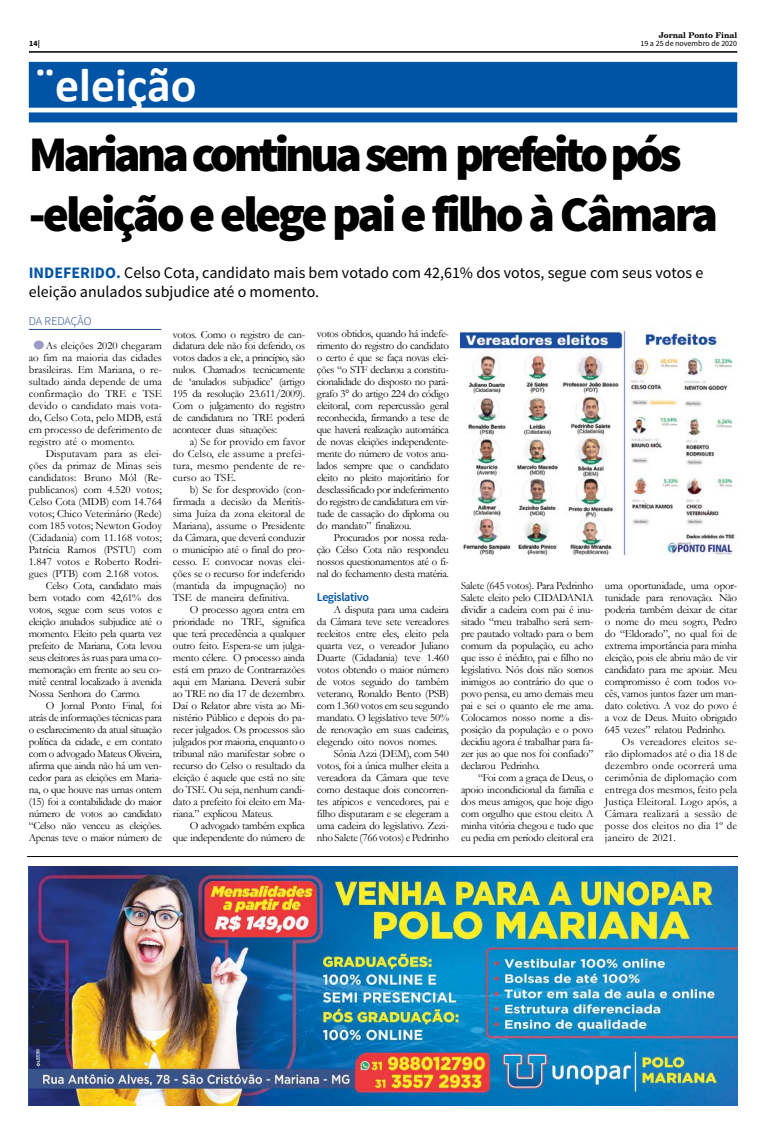
<style>
.page{position:relative;width:766px;height:1134px;background:#fff}
.page>*{position:absolute;margin:0;border:0;box-sizing:border-box;transform-origin:0 0}
.t1{font:900 49.9px/59.9px "Source Sans Pro";letter-spacing:-.08em;color:#000}
.t2{font:700 47.9px "Calibri";color:#fff}
.t3{font:16px/19.2px "Source Sans Pro";color:#000}
.t4{font:600 12px "Source Sans Pro";letter-spacing:-.03em;color:#0054a6}
.t5{font:300 12px "Source Sans Pro";letter-spacing:-.01em;color:#25408f}
.t6{font:11px/12px "Garamond";letter-spacing:-.03em;color:#000;text-align:justify}
.t7{font:11px "Garamond";color:#000}
.t8{font:8px "Source Sans Pro";color:#000}
.t9{font:700 8px "Century Schlbk Cyrillic BT";color:#000}
.t10{font:700 8px "Source Sans Pro";color:#000}
.s1{font-weight:700;color:#0054a6}
</style>
<div class="page">
<hr style="left:29px;top:52px;width:708px;height:1px;background:#000">
<img style="left:29px;top:867px;width:708px;height:239px">
<hr style="left:27px;top:856px;width:710px;height:1px;background:#000">
<div style="left:29px;top:62px;width:707px;height:45px;background:#0054a6"></div>
<div style="left:29px;top:62px;width:708px;height:46px;border:1px solid #0054a6"></div>
<div style="left:29px;top:112px;width:708px;height:10px;background:#0054a6"></div>
<hr style="left:29px;top:329px;width:132px;height:1px;background:#25408f">
<div style="left:34px;top:341px;width:10px;height:8px;background:#9b9bc5;border-radius:50%"></div>
<img style="left:460px;top:325px;width:276px;height:231px">
<p class="t10" style="left:29px;top:38px;width:12px">14|</p>
<p class="t9" style="left:658px;top:30px;width:80px">Jornal Ponto Final</p>
<p class="t8" style="left:640px;top:38px;width:98px">19 a 25 de novembro de 2020</p>
<h2 class="t2" style="left:35px;top:55px;width:163px">¨eleição</h2>
<h1 class="t1" style="left:29px;top:127px;width:690px">Mariana continua sem prefeito pós -eleição e elege pai e filho à Câmara</h1>
<h3 class="t3" style="left:29px;top:263px;width:675px"><span class="s1">INDEFERIDO.</span> Celso Cota, candidato mais bem votado com 42,61% dos votos, segue com seus votos e eleição anulados subjudice até o momento.</h3>
<p class="t5" style="left:29px;top:314px;width:64px">DA REDAÇÃO</p>
<p class="t6" style="left:29px;top:340px;width:135px;text-indent:17px">As eleições 2020 chegaram ao fim na maioria das cidades brasileiras. Em Mariana, o re&shy;sultado ainda depende de uma confirmação do TRE e TSE devido o candidato mais vota&shy;do, Celso Cota, pelo MDB, está em processo de deferimento de registro até o momento.</p>
<p class="t7" style="left:46px;top:446px;width:118px">Disputavam para as elei-</p>
<p class="t7" style="left:29px;top:458px;width:135px">ções da primaz de Minas seis</p>
<p class="t7" style="left:29px;top:470px;width:135px">candidatos: Bruno Mól (Re-</p>
<p class="t7" style="left:29px;top:482px;width:135px">publicanos) com 4.520 votos;</p>
<p class="t7" style="left:29px;top:494px;width:135px">Celso Cota (MDB) com 14.764</p>
<p class="t7" style="left:29px;top:506px;width:135px">votos; Chico Veterinário (Rede)</p>
<p class="t7" style="left:29px;top:518px;width:135px">com 185 votos; Newton Godoy</p>
<p class="t7" style="left:29px;top:530px;width:135px">(Cidadania) com 11.168 votos;</p>
<p class="t7" style="left:29px;top:542px;width:135px">Patrícia Ramos (PSTU) com</p>
<p class="t7" style="left:29px;top:554px;width:135px">1.847 votos e Roberto Rodri-</p>
<p class="t7" style="left:29px;top:566px;width:132px">gues (PTB) com 2.168 votos.</p>
<p class="t6" style="left:46px;top:579px;width:118px">Celso Cota, candidato mais</p>
<p class="t6" style="left:29px;top:591px;width:135px">bem votado com 42,61% dos</p>
<p class="t6" style="left:29px;top:603px;width:135px">votos, segue com seus votos e</p>
<p class="t6" style="left:29px;top:615px;width:135px">eleição anulados subjudice até o</p>
<p class="t6" style="left:29px;top:627px;width:135px">momento. Eleito pela quarta vez</p>
<p class="t6" style="left:29px;top:639px;width:135px">prefeito de Mariana, Cota levou</p>
<p class="t6" style="left:29px;top:651px;width:135px">seus eleitores às ruas para uma co-</p>
<p class="t6" style="left:29px;top:663px;width:135px">memoração em frente ao seu co-</p>
<p class="t6" style="left:29px;top:675px;width:135px">mitê central localizado à avenida</p>
<p class="t6" style="left:29px;top:687px;width:113px">Nossa Senhora do Carmo.</p>
<p class="t6" style="left:46px;top:699px;width:118px">O Jornal Ponto Final, foi</p>
<p class="t6" style="left:29px;top:711px;width:135px">atrás de informações técnicas para</p>
<p class="t6" style="left:29px;top:723px;width:135px">o esclarecimento da atual situação</p>
<p class="t6" style="left:29px;top:735px;width:135px">política da cidade, e em contato</p>
<p class="t6" style="left:29px;top:747px;width:135px">com o advogado Mateus Oliveira,</p>
<p class="t6" style="left:29px;top:759px;width:135px">afirma que ainda não há um ven-</p>
<p class="t6" style="left:29px;top:771px;width:135px">cedor para as eleições em Maria-</p>
<p class="t6" style="left:29px;top:783px;width:135px">na, o que houve nas urnas ontem</p>
<p class="t6" style="left:29px;top:795px;width:135px">(15) foi a contabilidade do maior</p>
<p class="t6" style="left:29px;top:807px;width:135px">número de votos ao candidato</p>
<p class="t6" style="left:29px;top:819px;width:135px">“Celso não venceu as eleições.</p>
<p class="t6" style="left:29px;top:831px;width:135px">Apenas teve o maior número de</p>
<p class="t6" style="left:317px;top:328px;width:134px">votos obtidos, quando há indefe&shy;rimento do registro do candidato o certo é que se faça novas elei&shy;ções “o STF declarou a constitu&shy;cionalidade do disposto no pará&shy;grafo 3° do artigo 224 do código eleitoral, com repercussão geral reconhecida, firmando a tese de que haverá realização automática de novas eleições independente&shy;mente do número de votos anu&shy;lados sempre que o candidato eleito no pleito majoritário for desclassificado por indeferimento do registro de candidatura em vir&shy;tude de cassação do diploma ou do mandato” finalizou.</p>
<p class="t6" style="left:317px;top:531px;width:134px;text-indent:17px">Procurados por nossa reda&shy;ção Celso Cota não respondeu nossos questionamentos até o fi&shy;nal do fechamento desta matéria.</p>
<p class="t4" style="left:317px;top:590px;width:54px">Legislativo</p>
<p class="t6" style="left:317px;top:603px;width:134px;text-indent:17px">A disputa para uma cadeira da Câmara teve sete vereadores reeleitos entre eles, eleito pela quarta vez, o vereador Juliano Duarte (Cidadania) teve 1.460 votos obtendo o maior número de votos seguido do também veterano, Ronaldo Bento (PSB) com 1.360 votos em seu segundo mandato. O legislativo teve 50% de renovação em suas cadeiras, elegendo oito novos nomes.</p>
<p class="t6" style="left:317px;top:747px;width:134px;text-indent:17px">Sônia Azzi (DEM), com 540 votos, foi a única mulher eleita a vereadora da Câmara que teve como destaque dois concorren&shy;tes atípicos e vencedores, pai e filho disputaram e se elegeram a uma cadeira do legislativo. Zezi&shy;nho Salete (766 votos) e Pedrinho</p>
<p class="t6" style="left:173px;top:328px;width:134px">votos. Como o registro de can&shy;didatura dele não foi deferido, os votos dados a ele, a princípio, são nulos. Chamados tecnicamente de ‘anulados subjudice’ (artigo 195 da resolução 23.611/2009).<br>Com o julgamento do registro de candidatura no TRE poderá acontecer duas situações:</p>
<p class="t6" style="left:173px;top:436px;width:134px;text-indent:17px">a) Se for provido em favor do Celso, ele assume a prefei&shy;tura, mesmo pendente de re&shy;curso ao TSE.</p>
<p class="t6" style="left:173px;top:484px;width:134px;text-indent:17px">b) Se for desprovido (con&shy;firmada a decisão da Meritís&shy;sima Juíza da zona eleitoral de Mariana), assume o Presidente da Câmara, que deverá conduzir o município até o final do pro&shy;cesso. E convocar novas elei&shy;ções se o recurso for indeferido (mantida da impugnação) no TSE de maneira definitiva.</p>
<p class="t6" style="left:173px;top:603px;width:134px;text-indent:17px">O processo agora entra em prioridade no TRE, significa que terá precedência a qualquer outro feito. Espera-se um julga&shy;mento célere. O processo ainda está em prazo de Contrarrazões aqui em Mariana. Deverá subir ao TRE no dia 17 de dezembro.<br>Daí o Relator abre vista ao Mi&shy;nistério Público e depois do pa&shy;recer julgados. Os processos são julgados por maioria, enquanto o tribunal não manifestar sobre o recurso do Celso o resultado da eleição é aquele que está no site do TSE. Ou seja, nenhum candi&shy;dato a prefeito foi eleito em Ma&shy;riana.” explicou Mateus.</p>
<p class="t6" style="left:173px;top:819px;width:134px;text-align:right">O advogado também explica que independente do número de</p>
<p class="t6" style="left:461px;top:579px;width:134px">Salete (645 votos). Para Pedrinho Salete eleito pelo CIDADANIA dividir a cadeira com pai é inu&shy;sitado “meu trabalho será sem&shy;pre pautado voltado para o bem comum da população, eu acho que isso é inédito, pai e filho no legislativo. Nós dois não somos inimigos ao contrário do que o povo pensa, eu amo demais meu pai e sei o quanto ele me ama.<br>Colocamos nosso nome a dis&shy;posição da população e o povo decidiu agora é trabalhar para fa&shy;zer jus ao que nos foi confiado” declarou Pedrinho.</p>
<p class="t6" style="left:461px;top:771px;width:134px;text-indent:17px">“Foi com a graça de Deus, o apoio incondicional da família e dos meus amigos, que hoje digo com orgulho que estou eleito. A minha vitória chegou e tudo que eu pedia em período eleitoral era</p>
<p class="t6" style="left:604px;top:579px;width:134px">uma oportunidade, uma opor&shy;tunidade para renovação. Não poderia também deixar de citar o nome do meu sogro, Pedro do “Eldorado”, no qual foi de extrema importância para minha eleição, pois ele abriu mão de vir candidato para me apoiar. Meu compromisso é com todos vo&shy;cês, vamos juntos fazer um man&shy;dato coletivo. A voz do povo é a voz de Deus. Muito obrigado 645 vezes” relatou Pedrinho.</p>
<p class="t6" style="left:604px;top:735px;width:134px;text-indent:17px">Os vereadores eleitos se&shy;rão diplomados até o dia 18 de dezembro onde ocorrerá uma cerimônia de diplomação com entrega dos mesmos, feito pela Justiça Eleitoral. Logo após, a Câmara realizará a sessão de posse dos eleitos no dia 1º de janeiro de 2021.</p>
</div>
